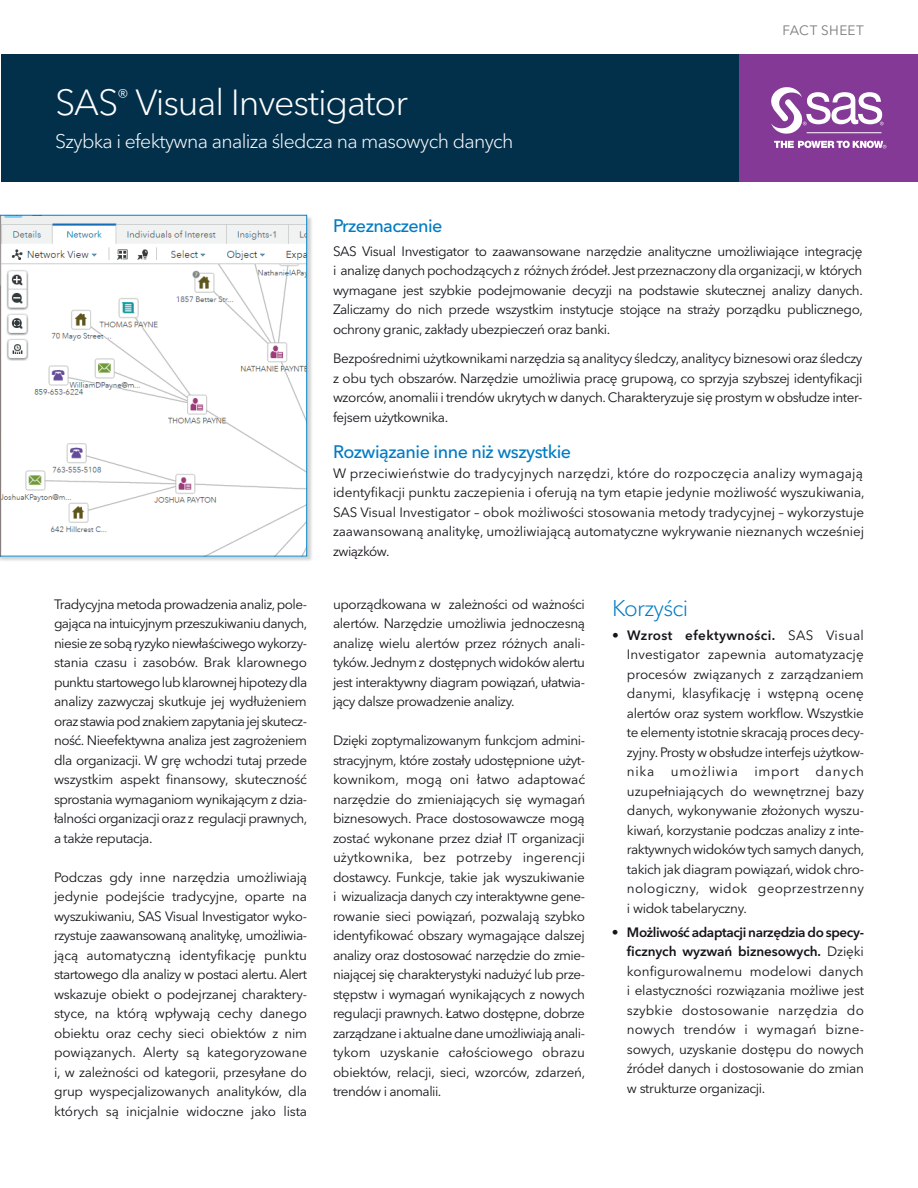
<style>
.page{position:relative;width:918px;height:1188px;background:#fff}
.page>*{position:absolute;margin:0;border:0;box-sizing:border-box;transform-origin:0 0}
.Headline_Title{font:300 36px "Avenir Next W1 G";letter-spacing:-.035em;color:#fff}
.Subhead-1_Cobalt{font:300 22.5px "Avenir Next W1 G";letter-spacing:-.035em;color:#007bc3}
.Headline_subhead___k{font:300 19.5px "Avenir Next W1 G";letter-spacing:-.035em;color:#fff}
.Body{font:500 18px "Avenir Next W1 G";letter-spacing:-.03em;color:#007bc3}
.Subhead-1_Cobalt-2{font:500 18px "Avenir Next W1 G";letter-spacing:-.035em;color:#007bc3}
.Body-2{font:13.5px/19.5px "Avenir Next W1 G";letter-spacing:-.01em;color:#171419;text-align:justify}
.Body_Bullet{font:13.5px/19.5px "Avenir Next W1 G";letter-spacing:-.025em;color:#171419;text-align:justify}
.Summary_Q_Body{font:13.5px/19.5px "Avenir Next W1 G";letter-spacing:-.03em;color:#171419;text-align:justify}
.Collateral_Identifie{font:13.5px "Avenir Next W1 G";letter-spacing:.025em;color:#787a7c}
.s1{font-weight:600}
.s2{font-weight:500}
</style>
<div class="page">
<div style="left:1px;top:54px;width:738px;height:128px;background:#02304b"></div>
<div style="left:0;top:215px;width:313px;height:348px;background:#171419;opacity:.2"></div>
<svg style="left:0;top:215px;width:307px;height:341px"></svg>
<div style="left:739px;top:54px;width:179px;height:128px;background:#843996"></div>
<svg style="left:774px;top:141px;width:112px;height:7px"></svg>
<svg style="left:771px;top:87px;width:113px;height:47px"></svg>
<hr style="left:807px;top:132px;width:75px;height:1px;background:#fff">
<p class="Headline_Title" style="left:55px;top:81px;width:354px">SAS<sup>®</sup> Visual Investigator</p>
<p class="Headline_subhead___k" style="left:55px;top:129px;width:460px">Szybka i efektywna analiza śledcza na masowych danych</p>
<p class="Collateral_Identifie" style="left:782px;top:23px;width:83px">FACT SHEET</p>
<p class="Body-2" style="left:54px;top:594px;width:255px">Tradycyjna metoda prowadzenia analiz, pole&shy;gająca na intuicyjnym przeszukiwaniu danych, niesie ze sobą ryzyko niewłaściwego wykorzy&shy;stania czasu i zasobów. Brak klarownego punktu startowego lub klarownej hipotezy dla analizy zazwyczaj skutkuje jej wydłużeniem oraz stawia pod znakiem zapytania jej skutecz&shy;ność. Nieefektywna analiza jest zagrożeniem dla organizacji. W grę wchodzi tutaj przede wszystkim aspekt finansowy, skuteczność sprostania wymaganiom wynikającym z dzia&shy;łalności organizacji oraz z regulacji prawnych, a także reputacja.</p>
<p class="Body-2" style="left:54px;top:867px;width:255px">Podczas gdy inne narzędzia umożliwiają jedynie podejście tradycyjne, oparte na wyszukiwaniu, SAS Visual Investigator wyko&shy;rzystuje zaawansowaną analitykę, umożliwia&shy;jącą automatyczną identyfikację punktu startowego dla analizy w postaci alertu. Alert wskazuje obiekt o podejrzanej charaktery&shy;styce, na którą wpływają cechy danego obiektu oraz cechy sieci obiektów z nim powiązanych. Alerty są kategoryzowane i, w zależności od kategorii, przesyłane do grup wyspecjalizowanych analityków, dla których są inicjalnie widoczne jako lista</p>
<p class="Subhead-1_Cobalt-2" style="left:333px;top:215px;width:111px">Przeznaczenie</p>
<p class="Summary_Q_Body" style="left:333px;top:241px;width:531px">SAS Visual Investigator to zaawansowane narzędzie analityczne umożliwiające integrację i analizę danych pochodzących z różnych źródeł. Jest przeznaczony dla organizacji, w których wymagane jest szybkie podejmowanie decyzji na podstawie skutecznej analizy danych.<br>Zaliczamy do nich przede wszystkim instytucje stojące na straży porządku publicznego, ochrony granic, zakłady ubezpieczeń oraz banki.</p>
<p class="Summary_Q_Body" style="left:333px;top:349px;width:531px">Bezpośrednimi użytkownikami narzędzia są analitycy śledczy, analitycy biznesowi oraz śledczy z obu tych obszarów. Narzędzie umożliwia pracę grupową, co sprzyja szybszej identyfikacji wzorców, anomalii i trendów ukrytych w danych. Charakteryzuje się prostym w obsłudze inter&shy;fejsem użytkownika.</p>
<p class="Body" style="left:333px;top:441px;width:240px">Rozwiązanie inne niż wszystkie</p>
<p class="Body-2" style="left:333px;top:463px;width:533px;text-align:left">W przeciwieństwie do tradycyjnych narzędzi, które do rozpoczęcia analizy wymagają identyfikacji punktu zaczepienia i oferują na tym etapie jedynie możliwość wyszukiwania, SAS Visual Investigator – obok możliwości stosowania metody tradycyjnej – wykorzystuje zaawansowaną analitykę, umożliwiającą automatyczne wykrywanie nieznanych wcześniej związków.</p>
<p class="Body-2" style="left:333px;top:594px;width:254px">uporządkowana w zależności od ważności alertów. Narzędzie umożliwia jednoczesną analizę wielu alertów przez różnych anali&shy;tyków. Jednym z dostępnych widoków alertu jest interaktywny diagram powiązań, ułatwia&shy;jący dalsze prowadzenie analizy.</p>
<p class="Body-2" style="left:333px;top:731px;width:254px">Dzięki zoptymalizowanym funkcjom admini&shy;stracyjnym, które zostały udostępnione użyt&shy;kownikom, mogą oni łatwo adaptować narzędzie do zmieniających się wymagań biznesowych. Prace dostosowawcze mogą zostać wykonane przez dział IT organizacji użytkownika, bez potrzeby ingerencji dostawcy. Funkcje, takie jak wyszukiwanie i wizualizacja danych czy interaktywne gene&shy;rowanie sieci powiązań, pozwalają szybko identyfikować obszary wymagające dalszej analizy oraz dostosować narzędzie do zmie&shy;niającej się charakterystyki nadużyć lub prze&shy;stępstw i wymagań wynikających z nowych regulacji prawnych. Łatwo dostępne, dobrze zarządzane i aktualne dane umożliwiają anali&shy;tykom uzyskanie całościowego obrazu obiektów, relacji, sieci, wzorców, zdarzeń, trendów i anomalii.</p>
<p class="Subhead-1_Cobalt" style="left:612px;top:594px;width:78px">Korzyści</p>
<p class="Body_Bullet" style="left:627px;top:625px;width:239px;text-indent:-15px">• <span class="s1">Wzrost efektywności.</span> SAS Visual Investigator zapewnia automatyzację procesów związanych z zarządzaniem danymi, klasyfikację i wstępną ocenę alertów oraz system workflow. Wszystkie te elementy istotnie skracają proces decy&shy;zyjny. Prosty w obsłudze interfejs użytkow&shy;nika umożliwia import danych uzupełniających do wewnętrznej bazy danych, wykonywanie złożonych wyszu&shy;kiwań, korzystanie podczas analizy z inte&shy;raktywnych widoków tych samych danych, takich jak diagram powiązań, widok chro&shy;nologiczny, widok geoprzestrzenny i widok tabelaryczny.</p>
<p class="Body_Bullet" style="left:627px;top:922px;width:239px;text-indent:-15px"><span class="s2">•</span> <span class="s1">Możliwość adaptacji narzędzia do specy&shy;ficznych wyzwań biznesowych.</span> Dzięki konfigurowalnemu modelowi danych i elastyczności rozwiązania możliwe jest szybkie dostosowanie narzędzia do nowych trendów i wymagań bizne&shy;sowych, uzyskanie dostępu do nowych źródeł danych i dostosowanie do zmian w strukturze organizacji.</p>
</div>
